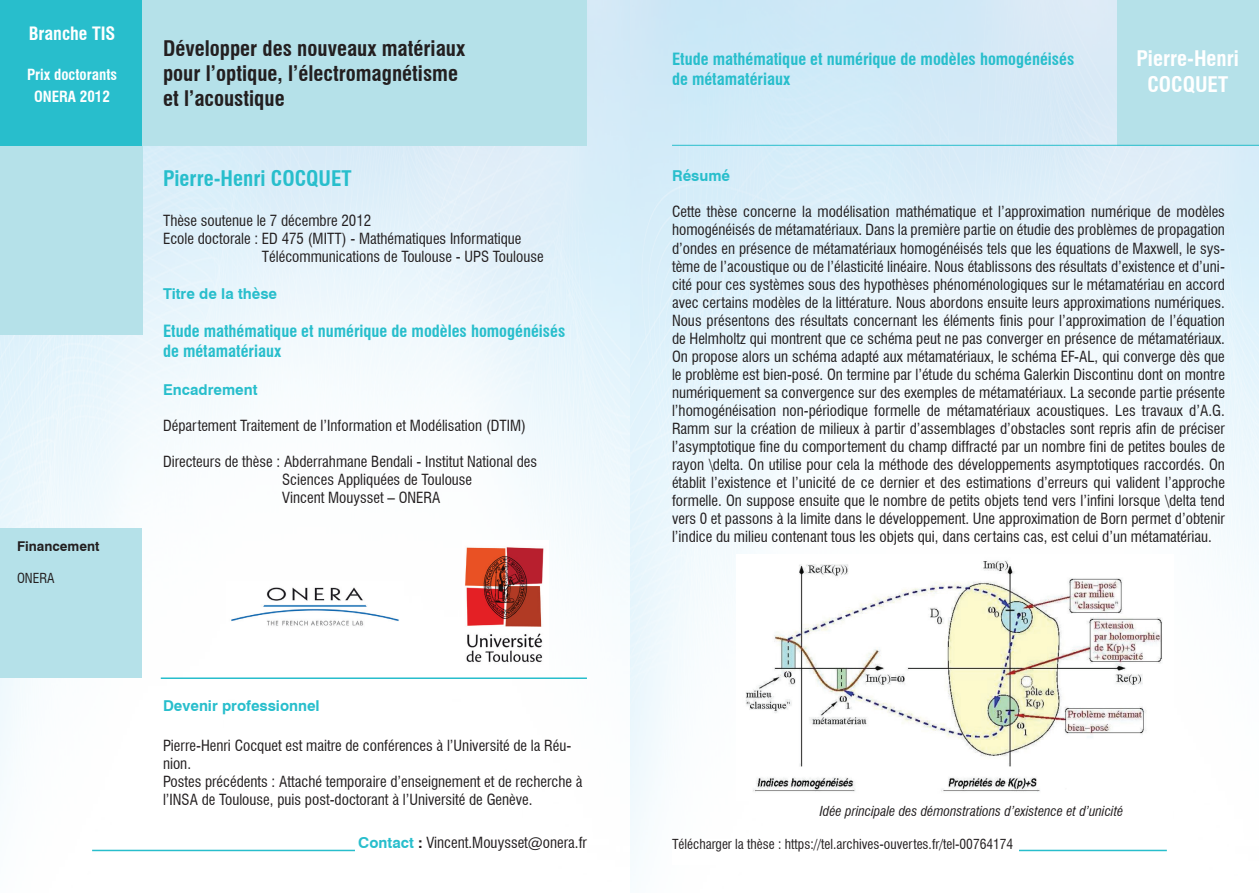
<style>
.page{position:relative;width:1259px;height:893px;background:#fff}
.page>*{position:absolute;margin:0;border:0;box-sizing:border-box;transform-origin:0 0}
.t1{font:700 condensed 21px/25.2px "Swiss 721 BT";color:#231f20}
.t2{font:700 condensed 21px "Swiss 721 BT";color:#28becc}
.t3{font:700 condensed 21px/25.2px "Swiss 721 BT";color:#fff;text-align:center}
.t4{font:700 condensed 18px "Swiss 721 BT";color:#fff}
.t5{font:700 condensed 16.5px/19.8px "Swiss 721 BT";color:#28becc}
.t6{font:condensed 15px/18px "Swiss 721 BT";color:#231f20}
.t7{font:700 15px "Swiss 721 BT";color:#28becc}
.t8{font:700 condensed 15px/21.6px "Swiss 721 BT";color:#fff;text-align:center}
.t9{font:condensed 13.5px "Swiss 721 BT";color:#231f20}
.t10{font:italic condensed 13.5px "Swiss 721 BT";color:#231f20}
.t11{font:700 13.5px "Swiss 721 BT";color:#231f20}
.s1{font-weight:700;font-stretch:normal;color:#28becc}
.s2{font-weight:700;font-stretch:normal}
</style>
<div class="page">
<img style="left:0;top:0;width:1259px;height:854px">
<div style="left:141px;top:0;width:446px;height:146px;background:#b5e1e9"></div>
<div style="left:0;top:146px;width:142px;height:189px;background:#b5e1e9"></div>
<div style="left:0;top:528px;width:142px;height:150px;background:#b5e1e9"></div>
<div style="left:0;top:0;width:142px;height:146px;background:#28becc"></div>
<div style="left:1117px;top:0;width:142px;height:145px;background:#b5e1e9"></div>
<hr style="left:161px;top:677px;width:426px;height:2px;background:#28becc">
<hr style="left:92px;top:850px;width:495px;height:1px;background:#28becc">
<hr style="left:672px;top:850px;width:494px;height:1px;background:#28becc">
<hr style="left:672px;top:145px;width:587px;height:1px;background:#28becc">
<img style="left:226px;top:581px;width:177px;height:51px">
<div style="left:355px;top:836px;width:232px;height:19px;background:#fff"></div>
<div style="left:672px;top:839px;width:346px;height:25px;background:#fff"></div>
<img style="left:462px;top:540px;width:87px;height:130px">
<img style="left:736px;top:555px;width:437px;height:245px">
<p class="t4" style="left:29px;top:23px;width:88px">Branche TIS</p>
<p class="t8" style="left:27px;top:64px;width:92px">Prix doctorants<br>ONERA 2012</p>
<p class="t11" style="left:17px;top:537px;width:84px">Financement</p>
<p class="t9" style="left:17px;top:570px;width:39px">ONERA</p>
<h1 class="t1" style="left:163px;top:36px;width:304px">Développer des nouveaux matériaux pour l’optique, l’électromagnétisme et l’acoustique</h1>
<h1 class="t2" style="left:163px;top:166px;width:190px">Pierre-Henri COCQUET</h1>
<p class="t6" style="left:163px;top:211px;width:210px">Thèse soutenue le 7 décembre 2012</p>
<p class="t6" style="left:163px;top:229px;width:360px">Ecole doctorale : ED 475 (MITT) - Mathématiques Informatique</p>
<p class="t6" style="left:262px;top:247px;width:283px">Télécommunications de Toulouse - UPS Toulouse</p>
<p class="t7" style="left:163px;top:285px;width:116px">Titre de la thèse</p>
<p class="t5" style="left:163px;top:321px;width:404px">Etude mathématique et numérique de modèles homogénéisés de métamatériaux</p>
<p class="t7" style="left:163px;top:380px;width:96px">Encadrement</p>
<p class="t6" style="left:163px;top:416px;width:364px">Département Traitement de l’Information et Modélisation (DTIM)</p>
<p class="t6" style="left:282px;top:452px;width:256px;text-indent:-119px">Directeurs de thèse : Abderrahmane Bendali - Institut National des<br>Sciences Appliquées de Toulouse<br>Vincent Mouysset – ONERA</p>
<p class="t7" style="left:163px;top:696px;width:158px">Devenir professionnel</p>
<p class="t6" style="left:163px;top:736px;width:421px">Pierre-Henri Cocquet est maitre de conférences à l’Université de la Réu&shy;nion.<br>Postes précédents : Attaché temporaire d’enseignement et de recherche à l’INSA de Toulouse, puis post-doctorant à l’Université de Genève.</p>
<p class="t6" style="left:358px;top:833px;width:230px"><span class="s1">Contact</span> <span class="s2">:</span> Vincent.Mouysset@onera.fr</p>
<p class="t5" style="left:672px;top:49px;width:404px">Etude mathématique et numérique de modèles homogénéisés de métamatériaux</p>
<h1 class="t3" style="left:1136px;top:46px;width:104px">Pierre-Henri<br>COCQUET</h1>
<p class="t7" style="left:672px;top:167px;width:60px">Résumé</p>
<p class="t6" style="left:672px;top:203px;width:554px;text-align:justify">Cette thèse concerne la modélisation mathématique et l’approximation numérique de modèles homogénéisés de métamatériaux. Dans la première partie on étudie des problèmes de propagation d’ondes en présence de métamatériaux homogénéisés tels que les équations de Maxwell, le sys&shy;tème de l’acoustique ou de l’élasticité linéaire. Nous établissons des résultats d’existence et d’uni&shy;cité pour ces systèmes sous des hypothèses phénoménologiques sur le métamatériau en accord avec certains modèles de la littérature. Nous abordons ensuite leurs approximations numériques.<br>Nous présentons des résultats concernant les éléments finis pour l’approximation de l’équation de Helmholtz qui montrent que ce schéma peut ne pas converger en présence de métamatériaux.<br>On propose alors un schéma adapté aux métamatériaux, le schéma EF-AL, qui converge dès que le problème est bien-posé. On termine par l’étude du schéma Galerkin Discontinu dont on montre numériquement sa convergence sur des exemples de métamatériaux. La seconde partie présente l’homogénéisation non-périodique formelle de métamatériaux acoustiques. Les travaux d’A.G.<br>Ramm sur la création de milieux à partir d’assemblages d’obstacles sont repris afin de préciser l’asymptotique fine du comportement du champ diffracté par un nombre fini de petites boules de rayon \delta. On utilise pour cela la méthode des développements asymptotiques raccordés. On établit l’existence et l’unicité de ce dernier et des estimations d’erreurs qui valident l’approche formelle. On suppose ensuite que le nombre de petits objets tend vers l’infini lorsque \delta tend vers 0 et passons à la limite dans le développement. Une approximation de Born permet d’obtenir l’indice du milieu contenant tous les objets qui, dans certains cas, est celui d’un métamatériau.</p>
<p class="t10" style="left:820px;top:803px;width:305px">Idée principale des démonstrations d’existence et d’unicité</p>
<p class="t9" style="left:672px;top:836px;width:343px">Télécharger la thèse : https://tel.archives-ouvertes.fr/tel-00764174</p>
</div>
